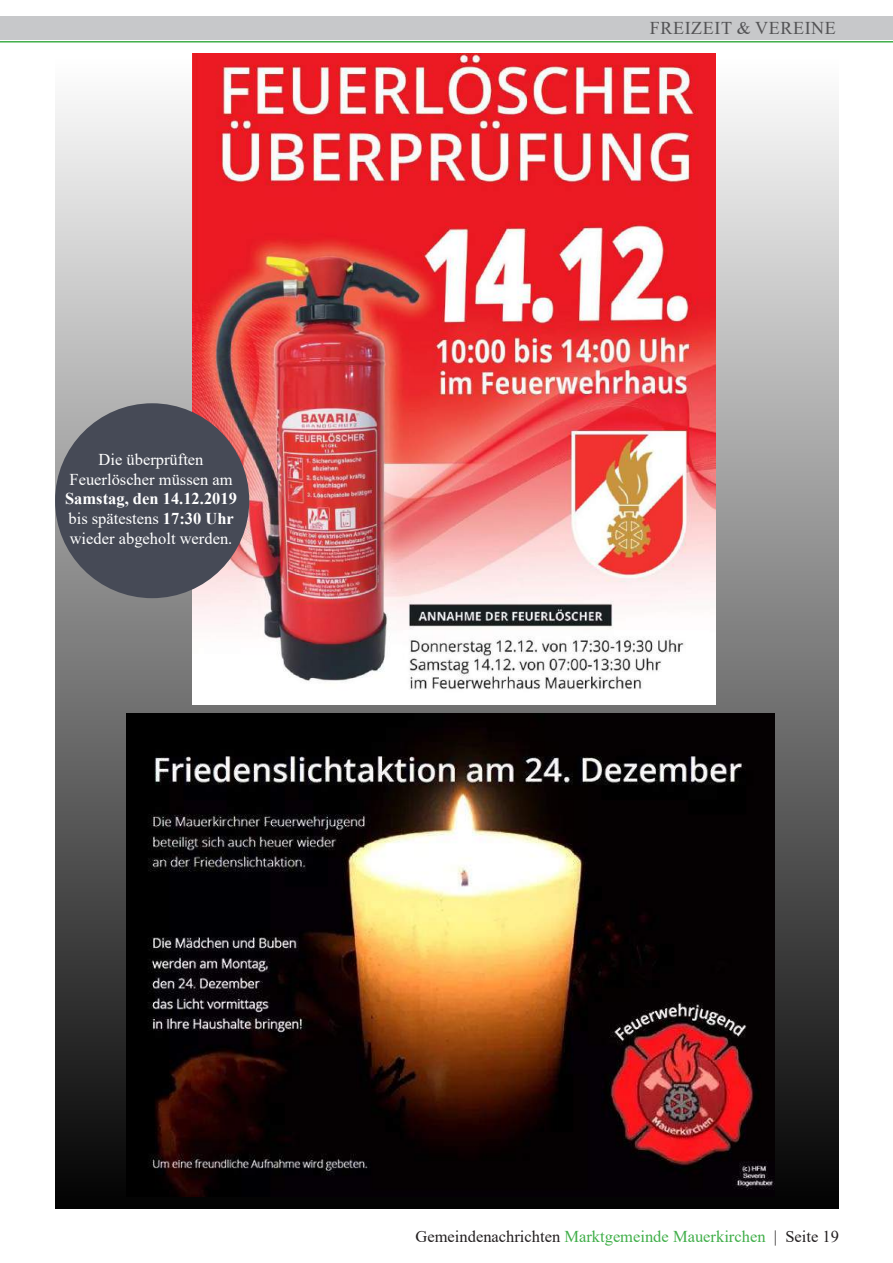
<style>
.page{position:relative;width:893px;height:1263px;background:#fff}
.page>*{position:absolute;margin:0;border:0;box-sizing:border-box;transform-origin:0 0}
.t1{font:18px "Times New Roman";letter-spacing:.035em;color:#535355}
.t2{font:16.5px/19.8px "Times New Roman";color:#fff;text-align:center}
.t3{font:16.5px "Times New Roman";color:#231f20}
.s1{font-weight:700}
.s2{color:#40ae49}
</style>
<div class="page">
<div style="left:55px;top:54px;width:784px;height:1155px;background:linear-gradient(to bottom,#fffefe,#020303)"></div>
<img style="left:193px;top:54px;width:522px;height:650px">
<div style="left:55px;top:403px;width:194px;height:195px;background:#464a56;border-radius:50%"></div>
<img style="left:126px;top:714px;width:648px;height:482px">
<div style="left:0;top:16px;width:893px;height:23px;background:#c7c8ca"></div>
<hr style="left:0;top:41px;width:893px;height:2px;background:#40ae49">
<p class="t2" style="left:70px;top:449px;width:165px">Die überprüften<br>Feuerlöscher müssen am</p>
<p class="t2" style="left:65px;top:488px;width:173px;text-align:left"><span class="s1">Samstag, den 14.12.2019 </span>bis spätestens <span class="s1">17:30 Uhr </span>wieder abgeholt werden.</p>
<p class="t1" style="left:650px;top:15px;width:188px">FREIZEIT &amp; VEREINE</p>
<p class="t3" style="left:415px;top:1225px;width:425px">Gemeindenachrichten <span class="s2">Marktgemeinde Mauerkirchen</span> | Seite 19</p>
</div>
